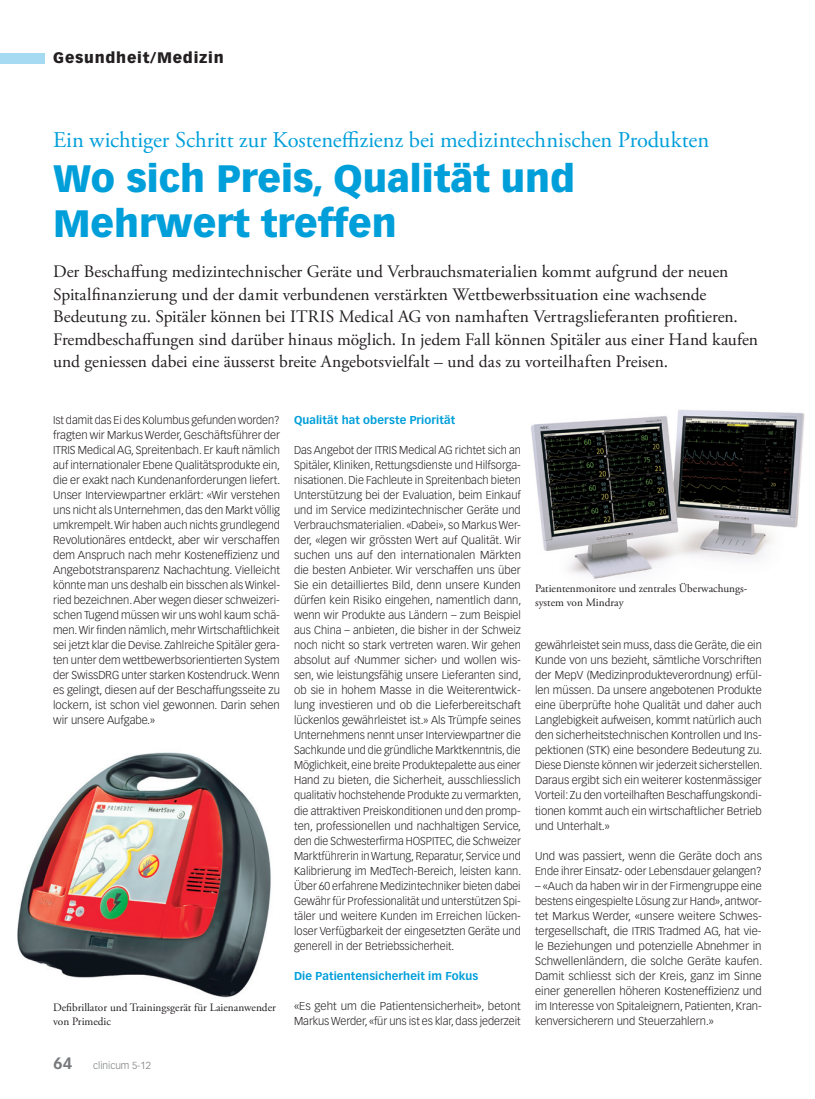
<style>
.page{position:relative;width:815px;height:1099px;background:#fff}
.page>*{position:absolute;margin:0;border:0;box-sizing:border-box;transform-origin:0 0}
.t1{font:900 37.5px/45px "Vectora LT Std";color:#009fda}
.t2{font:22.5px "Adobe Garamond Pro";color:#009fda}
.t3{font:17.5px/22.5px "Adobe Garamond Pro";color:#231f20}
.t4{font:900 15px "Vectora LT Std";letter-spacing:.05em;color:#231f20}
.t5{font:300 11.25px/15px "Vectora LT Std";color:#231f20;text-align:justify}
.t6{font:11.25px/13.5px "Adobe Garamond Pro";color:#231f20}
.t7{font:700 11.25px "Vectora LT Std";letter-spacing:.005em;color:#009fda}
.t8{font:300 10px "Vectora LH";color:#76787b}
.s1{font-weight:700;font-size:16.25px}
</style>
<div class="page">
<div style="left:0;top:53px;width:45px;height:10px;background:#a5daf2"></div>
<img style="left:17px;top:752px;width:254px;height:246px">
<img style="left:531px;top:410px;width:274px;height:169px">
<h3 class="t4" style="left:53px;top:49px;width:172px">Gesundheit/Medizin</h3>
<h2 class="t2" style="left:53px;top:126px;width:657px">Ein wichtiger Schritt zur Kosteneffizienz bei medizintechnischen Produkten</h2>
<h1 class="t1" style="left:53px;top:155px;width:524px">Wo sich Preis, Qualität und<br>Mehrwert treffen</h1>
<p class="t3" style="left:53px;top:261px;width:706px">Der Beschaffung medizintechnischer Geräte und Verbrauchsmaterialien kommt aufgrund der neuen Spitalfinanzierung und der damit verbundenen verstärkten Wettbewerbssituation eine wachsende Bedeutung zu. Spitäler können bei ITRIS Medical AG von namhaften Vertragslieferanten profitieren.<br>Fremdbeschaffungen sind darüber hinaus möglich. In jedem Fall können Spitäler aus einer Hand kaufen und geniessen dabei eine äusserst breite Angebotsvielfalt – und das zu vorteilhaften Preisen.</p>
<p class="t5" style="left:53px;top:413px;width:229px">Ist damit das Ei des Kolumbus gefunden worden? fragten wir Markus Werder, Geschäftsführer der ITRIS Medical AG, Spreitenbach. Er kauft nämlich auf internationaler Ebene Qualitätsprodukte ein, die er exakt nach Kundenanforderungen liefert.<br>Unser Interviewpartner erklärt: «Wir verstehen uns nicht als Unternehmen, das den Markt völlig umkrempelt. Wir haben auch nichts grundlegend Revolutionäres entdeckt, aber wir verschaffen dem Anspruch nach mehr Kosteneffizienz und Angebotstransparenz Nachachtung. Vielleicht könnte man uns deshalb ein bisschen als Winkel&shy;ried bezeichnen. Aber wegen dieser schweizeri&shy;schen Tugend müssen wir uns wohl kaum schä&shy;men. Wir finden nämlich, mehr Wirtschaftlichkeit sei jetzt klar die Devise. Zahlreiche Spitäler gera&shy;ten unter dem wettbewerbsorientierten System der SwissDRG unter starken Kostendruck. Wenn es gelingt, diesen auf der Beschaffungsseite zu lockern, ist schon viel gewonnen. Darin sehen wir unsere Aufgabe.»</p>
<p class="t6" style="left:53px;top:1001px;width:224px">Defibrillator und Trainingsgerät für Laienanwender von Primedic</p>
<p class="t8" style="left:53px;top:1059px;width:99px"><span class="s1">64</span> clinicum 5-12</p>
<p class="t7" style="left:294px;top:413px;width:163px">Qualität hat oberste Priorität</p>
<p class="t5" style="left:294px;top:443px;width:229px">Das Angebot der ITRIS Medical AG richtet sich an Spitäler, Kliniken, Rettungsdienste und Hilfsorga&shy;nisationen. Die Fachleute in Spreitenbach bieten Unterstützung bei der Evaluation, beim Einkauf und im Service medizintechnischer Geräte und Verbrauchsmaterialien. «Dabei», so Markus Wer&shy;der, «legen wir grössten Wert auf Qualität. Wir suchen uns auf den internationalen Märkten die besten Anbieter. Wir verschaffen uns über Sie ein detailliertes Bild, denn unsere Kunden dürfen kein Risiko eingehen, namentlich dann, wenn wir Produkte aus Ländern – zum Beispiel aus China – anbieten, die bisher in der Schweiz noch nicht so stark vertreten waren. Wir gehen absolut auf ‹Nummer sicher› und wollen wis&shy;sen, wie leistungsfähig unsere Lieferanten sind, ob sie in hohem Masse in die Weiterentwick&shy;lung investieren und ob die Lieferbereitschaft lückenlos gewährleistet ist.» Als Trümpfe seines Unternehmens nennt unser Interviewpartner die Sachkunde und die gründliche Marktkenntnis, die Möglichkeit, eine breite Produktepalette aus einer Hand zu bieten, die Sicherheit, ausschliesslich qualitativ hochstehende Produkte zu vermarkten, die attraktiven Preiskonditionen und den promp&shy;ten, professionellen und nachhaltigen Service, den die Schwesterfirma HOSPITEC, die Schweizer Marktführerin in Wartung, Reparatur, Service und Kalibrierung im MedTech-Bereich, leisten kann.<br>Über 60 erfahrene Medizintechniker bieten dabei Gewähr für Professionalität und unterstützen Spi&shy;täler und weitere Kunden im Erreichen lücken&shy;loser Verfügbarkeit der eingesetzten Geräte und generell in der Betriebssicherheit.</p>
<p class="t7" style="left:294px;top:968px;width:186px">Die Patientensicherheit im Fokus</p>
<p class="t5" style="left:294px;top:998px;width:228px">«Es geht um die Patientensicherheit», betont<br>Markus Werder, «für uns ist es klar, dass jederzeit</p>
<p class="t6" style="left:535px;top:582px;width:214px">Patientenmonitore und zentrales Überwachungs&shy;system von Mindray</p>
<p class="t5" style="left:535px;top:638px;width:229px">gewährleistet sein muss, dass die Geräte, die ein Kunde von uns bezieht, sämtliche Vorschriften der MepV (Medizinprodukteverordnung) erfül&shy;len müssen. Da unsere angebotenen Produkte eine überprüfte hohe Qualität und daher auch Langlebigkeit aufweisen, kommt natürlich auch den sicherheitstechnischen Kontrollen und Ins&shy;pektionen (STK) eine besondere Bedeutung zu.<br>Diese Dienste können wir jederzeit sicherstellen.<br>Daraus ergibt sich ein weiterer kostenmässiger Vorteil: Zu den vorteilhaften Beschaffungskondi&shy;tionen kommt auch ein wirtschaftlicher Betrieb und Unterhalt.»</p>
<p class="t5" style="left:535px;top:848px;width:228px">Und was passiert, wenn die Geräte doch ans<br>Ende ihrer Einsatz- oder Lebensdauer gelangen?</p>
<p class="t5" style="left:535px;top:878px;width:229px">– «Auch da haben wir in der Firmengruppe eine bestens eingespielte Lösung zur Hand», antwor&shy;tet Markus Werder, «unsere weitere Schwes&shy;tergesellschaft, die ITRIS Tradmed AG, hat vie&shy;le Beziehungen und potenzielle Abnehmer in Schwellenländern, die solche Geräte kaufen.<br>Damit schliesst sich der Kreis, ganz im Sinne einer generellen höheren Kosteneffizienz und im Interesse von Spitaleignern, Patienten, Kran&shy;kenversicherern und Steuerzahlern.»</p>
</div>
